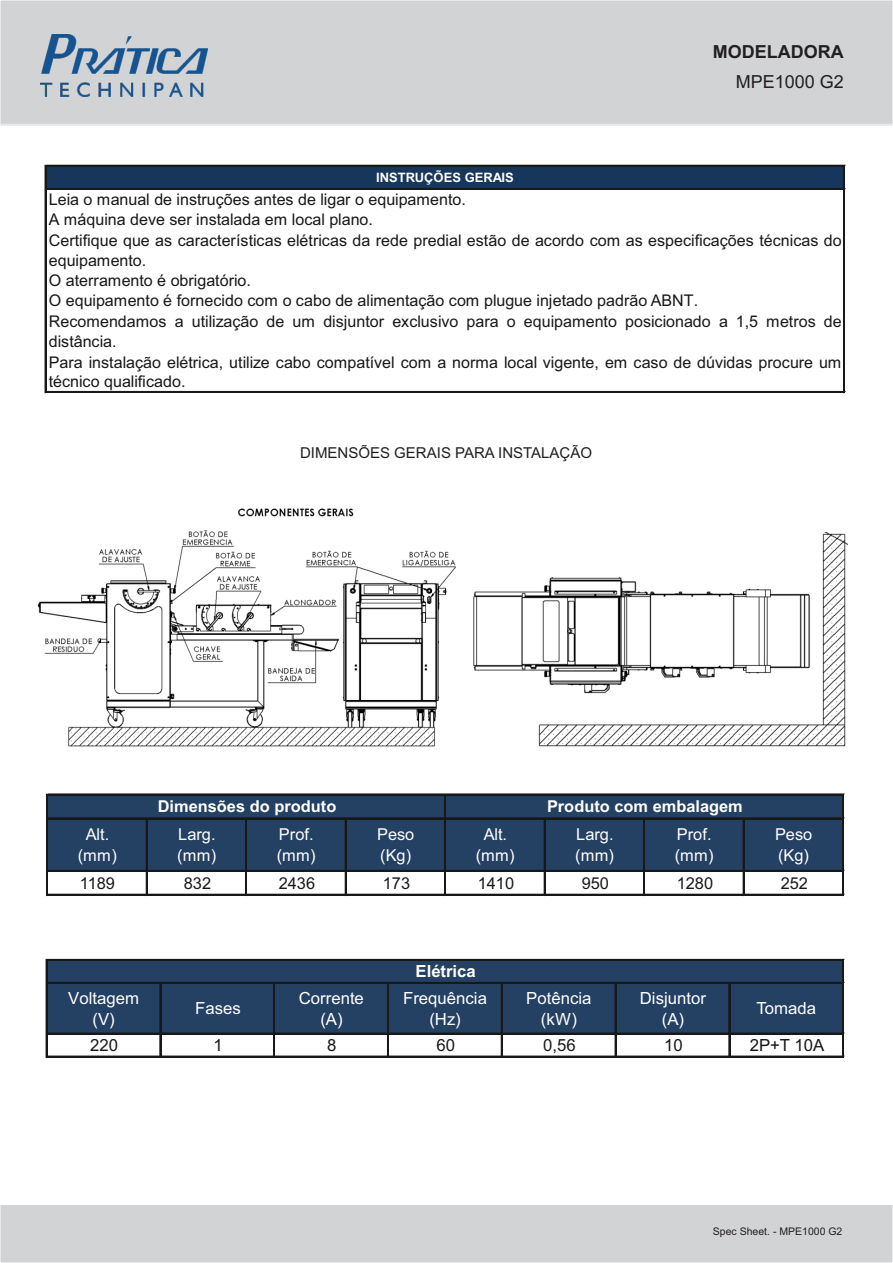
<style>
.page{position:relative;width:893px;height:1263px;background:#fff}
.page>*{position:absolute;margin:0;border:0;box-sizing:border-box;transform-origin:0 0}
.t1{font:700 18px "Arial";color:#231f20}
.t2{font:18px "Arial";color:#231f20}
.t3{font:16.8px/21px "Arial";color:#fff;text-align:center}
.t4{font:16.8px "Arial";color:#181818}
.t5{font:700 16.8px "Arial";color:#fff}
.t6{font:16.35px/20.2px "Arial";color:#fff}
.t7{font:700 16.35px "Arial";color:#fff}
.t8{font:16.35px "Arial";color:#181818}
.t9{font:16.05px/20.2px "Arial";color:#181818}
.t10{font:15px "Arial";color:#231f20}
.t11{font:700 13.05px "Arial";color:#fff}
.t12{font:10.5px "Arial";color:#231f20}
</style>
<div class="page">
<div style="left:0;top:0;width:893px;height:125px;background:#d2d3d5"></div>
<hr style="left:0;top:124px;width:893px;height:2px;background:#e9e9e9">
<div style="left:0;top:1205px;width:893px;height:58px;background:#d2d3d5"></div>
<img style="left:40px;top:34px;width:168px;height:62px">
<div style="left:46px;top:167px;width:799px;height:23px;background:#16365c"></div>
<hr style="left:45px;top:165px;width:1px;height:228px;background:#181818">
<hr style="left:843px;top:167px;width:1px;height:226px;background:#181818">
<hr style="left:844px;top:167px;width:1px;height:226px;background:#181818">
<hr style="left:46px;top:165px;width:799px;height:2px;background:#181818">
<hr style="left:47px;top:188px;width:798px;height:1px;background:#181818">
<hr style="left:46px;top:189px;width:799px;height:1px;background:#181818">
<hr style="left:46px;top:391px;width:799px;height:2px;background:#181818">
<img style="left:37px;top:508px;width:419px;height:239px">
<img style="left:473px;top:532px;width:374px;height:215px">
<div style="left:48px;top:795px;width:795px;height:76px;background:#244062"></div>
<hr style="left:46px;top:794px;width:1px;height:101px;background:#181818">
<hr style="left:47px;top:794px;width:1px;height:102px;background:#181818">
<hr style="left:444px;top:795px;width:1px;height:100px;background:#181818">
<hr style="left:445px;top:795px;width:1px;height:101px;background:#181818">
<hr style="left:842px;top:795px;width:2px;height:101px;background:#181818">
<hr style="left:146px;top:819px;width:2px;height:77px;background:#181818">
<hr style="left:245px;top:819px;width:1px;height:76px;background:#181818">
<hr style="left:246px;top:819px;width:1px;height:77px;background:#181818">
<hr style="left:345px;top:819px;width:2px;height:77px;background:#181818">
<hr style="left:544px;top:819px;width:2px;height:77px;background:#181818">
<hr style="left:643px;top:819px;width:2px;height:77px;background:#181818">
<hr style="left:743px;top:819px;width:2px;height:77px;background:#181818">
<hr style="left:48px;top:794px;width:796px;height:1px;background:#181818">
<hr style="left:48px;top:817px;width:796px;height:1px;background:#181818">
<hr style="left:48px;top:818px;width:796px;height:1px;background:#181818">
<hr style="left:48px;top:870px;width:796px;height:2px;background:#181818">
<hr style="left:48px;top:894px;width:796px;height:2px;background:#181818">
<div style="left:47px;top:961px;width:796px;height:73px;background:#244062"></div>
<hr style="left:46px;top:959px;width:1px;height:98px;background:#181818">
<hr style="left:842px;top:961px;width:1px;height:96px;background:#181818">
<hr style="left:843px;top:961px;width:1px;height:96px;background:#181818">
<hr style="left:160px;top:984px;width:1px;height:73px;background:#181818">
<hr style="left:273px;top:984px;width:1px;height:73px;background:#181818">
<hr style="left:274px;top:984px;width:1px;height:73px;background:#181818">
<hr style="left:387px;top:984px;width:2px;height:73px;background:#181818">
<hr style="left:501px;top:984px;width:2px;height:73px;background:#181818">
<hr style="left:615px;top:984px;width:1px;height:73px;background:#181818">
<hr style="left:729px;top:984px;width:1px;height:73px;background:#181818">
<hr style="left:47px;top:959px;width:797px;height:2px;background:#181818">
<hr style="left:47px;top:982px;width:797px;height:2px;background:#181818">
<hr style="left:47px;top:1033px;width:797px;height:1px;background:#181818">
<hr style="left:47px;top:1056px;width:797px;height:1px;background:#181818">
<p class="t1" style="left:713px;top:45px;width:132px">MODELADORA</p>
<p class="t2" style="left:736px;top:75px;width:110px">MPE1000 G2</p>
<p class="t11" style="left:376px;top:173px;width:139px">INSTRUÇÕES GERAIS</p>
<p class="t9" style="left:49px;top:191px;width:794px">Leia o manual de instruções antes de ligar o equipamento.<br>A máquina deve ser instalada em local plano.<br>Certifique que as características elétricas da rede predial estão de acordo com as especificações técnicas do equipamento.<br>O aterramento é obrigatório.<br>O equipamento é fornecido com o cabo de alimentação com plugue injetado padrão ABNT.<br>Recomendamos a utilização de um disjuntor exclusivo para o equipamento posicionado a 1,5 metros de distância.<br>Para instalação elétrica, utilize cabo compatível com a norma local vigente, em caso de dúvidas procure um técnico qualificado.</p>
<p class="t10" style="left:300px;top:447px;width:294px">DIMENSÕES GERAIS PARA INSTALAÇÃO</p>
<p class="t7" style="left:158px;top:800px;width:180px">Dimensões do produto</p>
<p class="t7" style="left:547px;top:800px;width:197px">Produto com embalagem</p>
<p class="t6" style="left:78px;top:826px;width:41px;text-align:center">Alt. (mm)</p>
<p class="t6" style="left:177px;top:826px;width:41px">Larg. (mm)</p>
<p class="t6" style="left:277px;top:826px;width:40px">Prof. (mm)</p>
<p class="t6" style="left:377px;top:826px;width:39px">Peso (Kg)</p>
<p class="t6" style="left:476px;top:826px;width:41px;text-align:center">Alt. (mm)</p>
<p class="t6" style="left:575px;top:826px;width:40px">Larg. (mm)</p>
<p class="t6" style="left:675px;top:826px;width:41px">Prof. (mm)</p>
<p class="t6" style="left:775px;top:826px;width:39px">Peso (Kg)</p>
<p class="t8" style="left:80px;top:877px;width:37px">1189</p>
<p class="t8" style="left:184px;top:877px;width:29px">832</p>
<p class="t8" style="left:279px;top:877px;width:38px">2436</p>
<p class="t8" style="left:383px;top:877px;width:29px">173</p>
<p class="t8" style="left:478px;top:877px;width:38px">1410</p>
<p class="t8" style="left:582px;top:877px;width:29px">950</p>
<p class="t8" style="left:677px;top:877px;width:38px">1280</p>
<p class="t8" style="left:781px;top:877px;width:29px">252</p>
<p class="t5" style="left:415px;top:965px;width:62px">Elétrica</p>
<p class="t3" style="left:68px;top:989px;width:72px">Voltagem (V)</p>
<p class="t3" style="left:195px;top:999px;width:47px">Fases</p>
<p class="t3" style="left:299px;top:989px;width:66px">Corrente (A)</p>
<p class="t3" style="left:403px;top:989px;width:85px">Frequência (Hz)</p>
<p class="t3" style="left:526px;top:989px;width:67px">Potência (kW)</p>
<p class="t3" style="left:640px;top:989px;width:68px">Disjuntor (A)</p>
<p class="t3" style="left:756px;top:999px;width:61px">Tomada</p>
<p class="t4" style="left:90px;top:1039px;width:29px">220</p>
<p class="t4" style="left:213px;top:1039px;width:11px">1</p>
<p class="t4" style="left:327px;top:1039px;width:11px">8</p>
<p class="t4" style="left:436px;top:1039px;width:20px">60</p>
<p class="t4" style="left:543px;top:1039px;width:34px">0,56</p>
<p class="t4" style="left:664px;top:1039px;width:20px">10</p>
<p class="t4" style="left:750px;top:1039px;width:76px">2P+T 10A</p>
<p class="t12" style="left:713px;top:1227px;width:131px">Spec Sheet. - MPE1000 G2</p>
</div>
